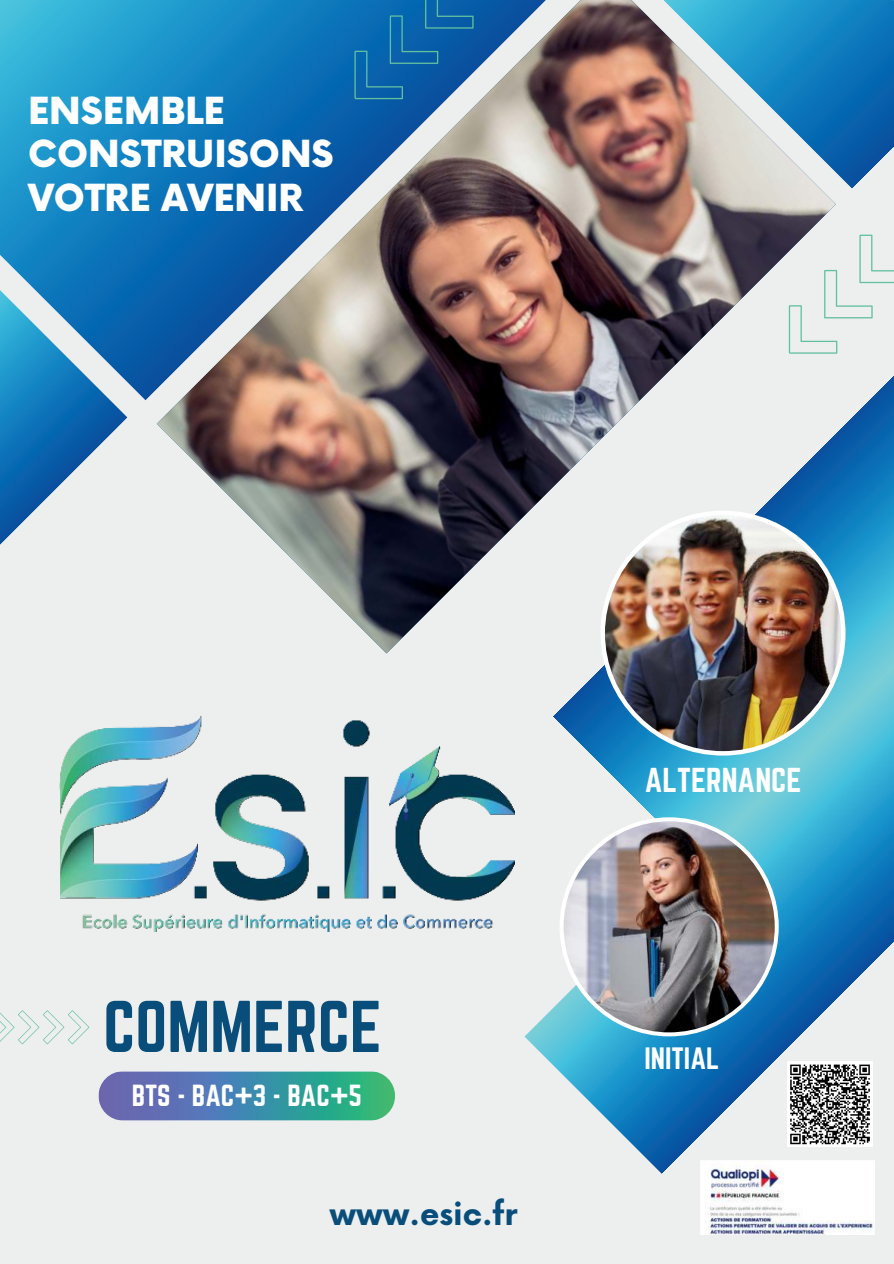
<style>
.page{position:relative;width:894px;height:1264px;background:#fff}
.page>*{position:absolute;margin:0;border:0;box-sizing:border-box;transform-origin:0 0}
.t1{font:64.05px "Norwester";color:#094e7b}
.t2{font:900 36.45px/43.3px "Now";color:#fff}
.t3{font:700 31.2px "Now";color:#094e7b}
.t4{font:30.15px "Norwester";color:#fff}
.t5{font:27px "Norwester";color:#fff}
.t6{font:26.7px "Norwester";color:#fff}
</style>
<div class="page">
<div style="left:0;top:0;width:893px;height:1263px;background:#edefef"></div>
<img style="left:0;top:0;width:157px;height:400px">
<img style="left:157px;top:0;width:678px;height:653px">
<img style="left:0;top:289px;width:128px;height:256px">
<img style="left:524px;top:863px;width:369px;height:311px">
<img style="left:552px;top:376px;width:341px;height:487px">
<img style="left:663px;top:0;width:230px;height:189px">
<img style="left:98px;top:1071px;width:297px;height:49px">
<svg style="left:788px;top:235px;width:105px;height:119px"></svg>
<svg style="left:354px;top:0;width:119px;height:99px;background:#1368ab"></svg>
<img style="left:60px;top:716px;width:454px;height:215px">
<svg style="left:0;top:1010px;width:89px;height:34px"></svg>
<div style="left:787px;top:1061px;width:85px;height:86px;background:linear-gradient(to right,#fff,#fff)"></div>
<svg style="left:788px;top:1063px;width:83px;height:81px;background:#858585"></svg>
<img style="left:600px;top:510px;width:245px;height:245px">
<img style="left:559px;top:817px;width:219px;height:219px">
<img style="left:699px;top:1159px;width:174px;height:75px">
<p class="t2" style="left:28px;top:89px;width:307px">ENSEMBLE<br>CONSTRUISONS<br>VOTRE AVENIR</p>
<h1 class="t1" style="left:103px;top:995px;width:280px">COMMERCE</h1>
<p class="t6" style="left:132px;top:1082px;width:232px">BTS - BAC+3 - BAC+5</p>
<p class="t3" style="left:329px;top:1190px;width:189px">www.esic.fr</p>
<p class="t4" style="left:644px;top:766px;width:158px">ALTERNANCE</p>
<p class="t5" style="left:644px;top:1045px;width:76px">INITIAL</p>
</div>
